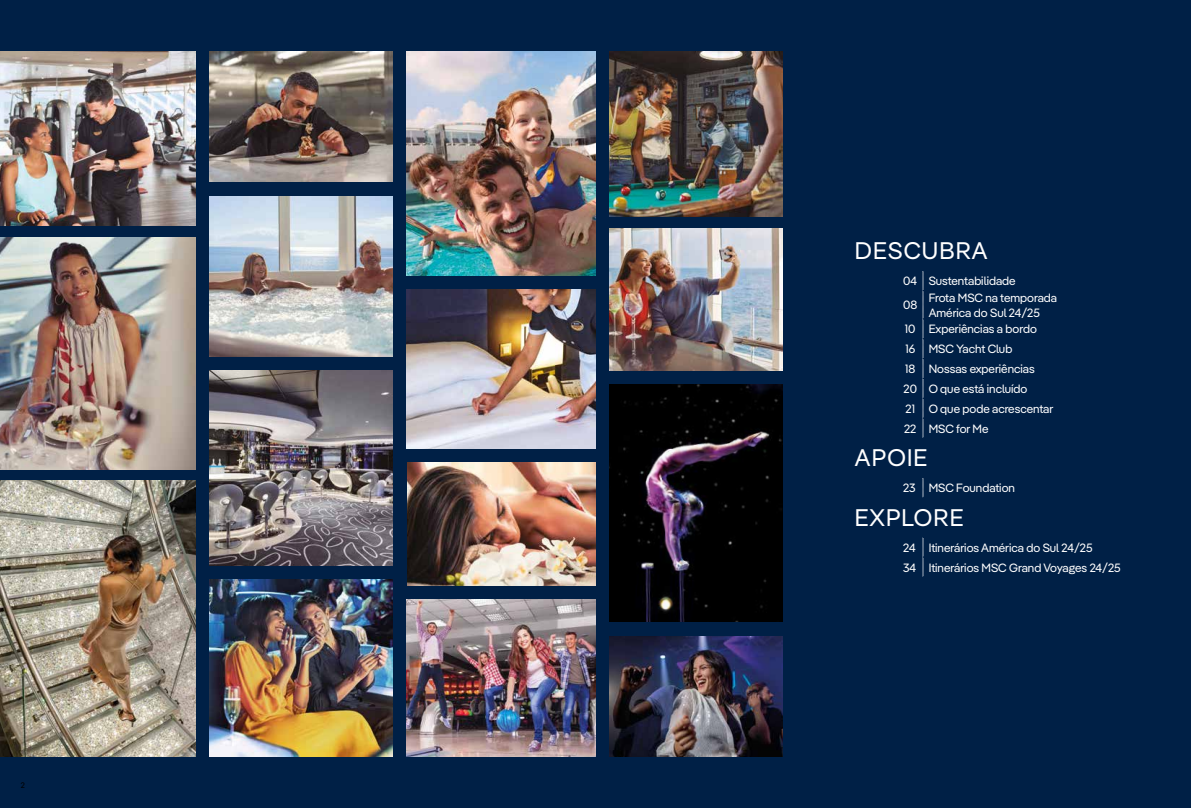
<style>
.page{position:relative;width:1191px;height:808px;background:#fff}
.page>*{position:absolute;margin:0;border:0;box-sizing:border-box;transform-origin:0 0}
.t1{font:24px "MSC Pangea";letter-spacing:.05em;color:#fff}
.t2{font:12px/19.8px "MSC Pangea";color:#fff}
.t3{font:12px "Pangea";color:#fff}
.t4{font:8px "MSC Pangea";color:#000}
</style>
<div class="page">
<div style="left:595px;top:0;width:596px;height:808px;background:#002046"></div>
<div style="left:0;top:0;width:595px;height:808px;background:#002046"></div>
<svg style="left:922px;top:478px;width:2px;height:20px"></svg>
<svg style="left:922px;top:271px;width:2px;height:167px"></svg>
<svg style="left:922px;top:537px;width:2px;height:40px"></svg>
<img style="left:609px;top:385px;width:173px;height:237px">
<img style="left:609px;top:51px;width:173px;height:165px">
<img style="left:609px;top:228px;width:173px;height:142px">
<img style="left:609px;top:636px;width:173px;height:121px">
<img style="left:0;top:237px;width:195px;height:233px">
<img style="left:406px;top:290px;width:189px;height:158px">
<img style="left:0;top:51px;width:195px;height:174px">
<img style="left:209px;top:580px;width:184px;height:177px">
<img style="left:209px;top:196px;width:184px;height:160px">
<img style="left:406px;top:51px;width:189px;height:225px">
<img style="left:406px;top:599px;width:189px;height:158px">
<img style="left:209px;top:51px;width:184px;height:131px">
<img style="left:407px;top:462px;width:188px;height:123px">
<img style="left:0;top:480px;width:195px;height:277px">
<img style="left:209px;top:370px;width:184px;height:195px">
<p class="t4" style="left:21px;top:780px;width:6px">2</p>
<h1 class="t1" style="left:855px;top:234px;width:134px">DESCUBRA</h1>
<p class="t2" style="left:903px;top:270px;width:114px">04 Sustentabilidade</p>
<p class="t3" style="left:903px;top:297px;width:16px">08</p>
<p class="t2" style="left:928px;top:290px;width:130px;line-height:14.4px">Frota MSC na temporada<br>América do Sul 24/25</p>
<p class="t2" style="left:903px;top:319px;width:151px">10 Experiências a bordo<br>16 MSC Yacht Club<br>18 Nossas experiências<br>20 O que está incluído<br>21 O que pode acrescentar<br>22 MSC for Me</p>
<h1 class="t1" style="left:855px;top:441px;width:74px">APOIE</h1>
<p class="t2" style="left:903px;top:477px;width:113px">23 MSC Foundation</p>
<h1 class="t1" style="left:855px;top:500px;width:110px">EXPLORE</h1>
<p class="t2" style="left:903px;top:537px;width:219px">24 Itinerários América do Sul 24/25<br>34 Itinerários MSC Grand Voyages 24/25</p>
</div>
